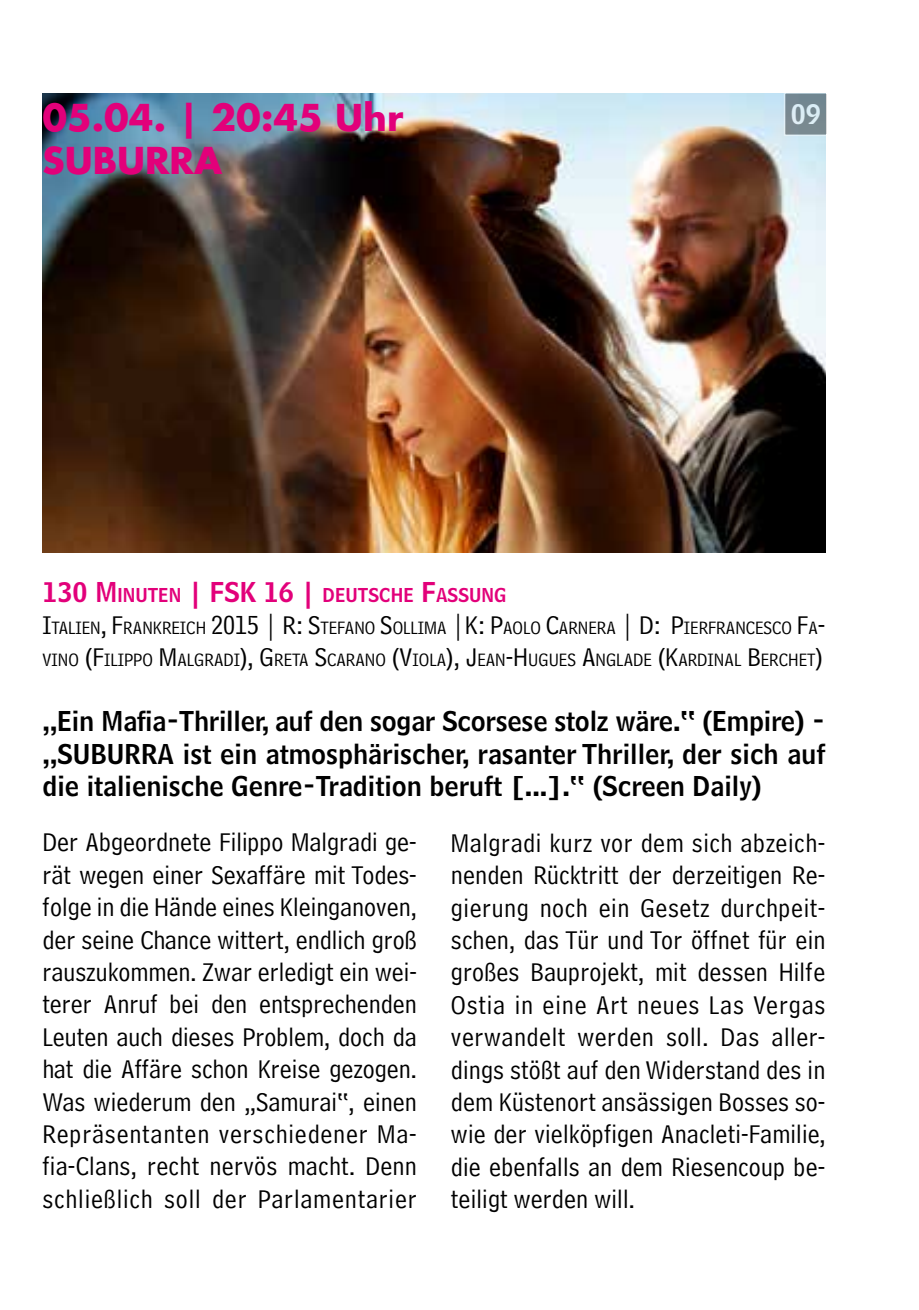
<style>
.page{position:relative;width:919px;height:1310px;background:#fff}
.page>*{position:absolute;margin:0;border:0;box-sizing:border-box;transform-origin:0 0}
.t1{font:700 36px/43.2px "Futura Std";color:#e2007a}
.t2{font:27px/32.4px "Bell Centennial Address";letter-spacing:.01em;color:#000;text-align:justify}
.t3{font:27px/32.4px "Bell Centennial Name And Number";color:#000;text-align:justify}
.t4{font:27px "Bell Centennial Name And Number";color:#fff}
.t5{font:18.9px/32.4px "Bell Centennial Address";color:#000}
.t6{font:18.9px "Bell Centennial Name And Number";color:#e2007a}
.s1{font-size:27px}
</style>
<div class="page">
<img style="left:42px;top:94px;width:783px;height:459px">
<img style="left:43px;top:94px;width:373px;height:85px">
<div style="left:784px;top:93px;width:43px;height:42px;background:#768891"></div>
<div style="left:783px;top:92px;width:44px;height:44px;border:2px solid #fff"></div>
<h1 class="t1" style="left:42px;top:95px;width:362px">05.04. | 20:45 Uhr<br>SUBURRA</h1>
<p class="t4" style="left:790px;top:97px;width:32px">09</p>
<p class="t6" style="left:42px;top:582px;width:465px"><span class="s1">130 M</span>INUTEN <span class="s1">| FSK 16 |</span> DEUTSCHE <span class="s1">F</span>ASSUNG</p>
<p class="t5" style="left:42px;top:611px;width:784px"><span class="s1">I</span>TALIEN<span class="s1">, F</span>RANKREICH <span class="s1">2015 | R: S</span>TEFANO <span class="s1">S</span>OLLIMA <span class="s1">|K: P</span>AOLO <span class="s1">C</span>ARNERA <span class="s1">| D: P</span>IERFRANCESCO <span class="s1">F</span>A<span class="s1">-<br></span>VINO <span class="s1">(F</span>ILIPPO <span class="s1">M</span>ALGRADI<span class="s1">), G</span>RETA <span class="s1">S</span>CARANO <span class="s1">(V</span>IOLA<span class="s1">), J</span>EAN<span class="s1">-H</span> UGU ES <span class="s1">A</span>NGLADE <span class="s1">(K</span>ARDINAL <span class="s1">B</span>ERCHET<span class="s1">)</span></p>
<p class="t3" style="left:42px;top:705px;width:784px">„Ein Mafia-Thriller, auf den sogar Scorsese stolz wäre.“ (Empire) - „SUBURRA ist ein atmosphärischer, rasanter Thriller, der sich auf die italienische Genre-Tradition beruft [...].“ (Screen Daily)</p>
<p class="t2" style="left:451px;top:826px;width:376px">Malgradi kurz vor dem sich abzeich&shy;nenden Rücktritt der derzeitigen Re&shy;gierung noch ein Gesetz durchpeit&shy;schen, das Tür und Tor öffnet für ein großes Bauprojekt, mit dessen Hilfe Ostia in eine Art neues Las Vergas verwandelt werden soll. Das aller&shy;dings stößt auf den Widerstand des in dem Küstenort ansässigen Bosses so&shy;wie der vielköpfigen Anacleti-Familie, die ebenfalls an dem Riesencoup be&shy;teiligt werden will.</p>
<p class="t2" style="left:42px;top:826px;width:376px">Der Abgeordnete Filippo Malgradi ge&shy;rät wegen einer Sexaffäre mit Todes&shy;folge in die Hände eines Kleinganoven, der seine Chance wittert, endlich groß rauszukommen. Zwar erledigt ein wei&shy;terer Anruf bei den entsprechenden Leuten auch dieses Problem, doch da hat die Affäre schon Kreise gezogen.<br>Was wiederum den „Samurai“, einen Repräsentanten verschiedener Ma&shy;fia-Clans, recht nervös macht. Denn schließlich soll der Parlamentarier</p>
</div>
